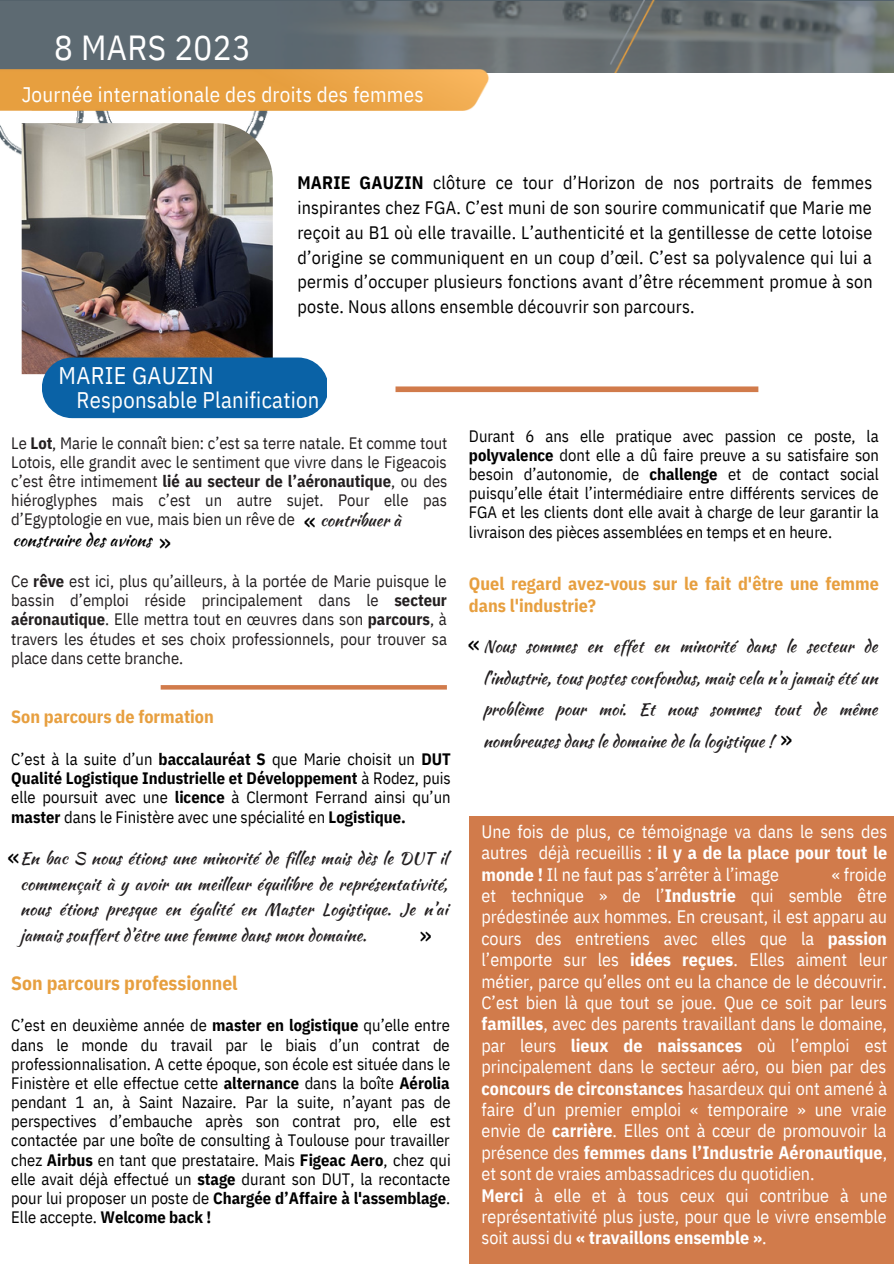
<style>
.page{position:relative;width:894px;height:1264px;background:#fff}
.page>*{position:absolute;margin:0;border:0;box-sizing:border-box;transform-origin:0 0}
.t1{font:34.8px "IBM Plex Sans Cond";letter-spacing:.01em;color:#fff}
.t2{font:26.7px "IBM Plex Sans Cond";color:#000}
.t3{font:24px "IBM Plex Sans Cond";letter-spacing:.01em;color:#fff}
.t4{font:22.5px "IBM Plex Sans Cond";letter-spacing:.01em;color:#fff}
.t5{font:21px "IBM Plex Sans Cond";letter-spacing:.01em;color:#fff}
.t6{font:700 19.5px "IBM Plex Sans Cond";color:#e79f3f}
.t7{font:18px/21.5px "IBM Plex Sans Cond";color:#fff;text-align:justify}
.t8{font:18px/24.8px "IBM Plex Sans Cond";letter-spacing:.01em;color:#000;text-align:justify}
.t9{font:700 18px/21.5px "IBM Plex Sans Cond";color:#e79f3f}
.t10{font:16.5px/19.2px "IBM Plex Sans Cond";color:#000;text-align:justify}
.t11{font:16.5px/19.2px "IBM Plex Sans Cond";color:#231f20;text-align:justify}
.t12{font:16.5px/31.5px "Kaushan Script";color:#231f20;text-align:justify}
.t13{font:16.5px "Kaushan Script";letter-spacing:.01em;color:#000}
.t14{font:9.3px "Open Sans";letter-spacing:.01em;color:#fff}
.s1{font-weight:700}
</style>
<div class="page">
<svg style="left:0;top:0;width:893px;height:2px"></svg>
<img style="left:0;top:2px;width:893px;height:270px">
<img style="left:576px;top:0;width:167px;height:73px">
<div style="left:277px;top:73px;width:616px;height:209px;background:#fff"></div>
<img style="left:0;top:69px;width:490px;height:42px">
<img style="left:22px;top:123px;width:251px;height:251px">
<svg style="left:161px;top:685px;width:286px;height:4px"></svg>
<div style="left:42px;top:357px;width:284px;height:61px;background:#0a62a6"></div>
<div style="left:395px;top:386px;width:363px;height:6px;background:#d17b4b"></div>
<div style="left:469px;top:815px;width:424px;height:448px;background:#d17b4b"></div>
<h1 class="t1" style="left:54px;top:24px;width:198px">8 MARS 2023</h1>
<p class="t5" style="left:22px;top:81px;width:403px">Journée internationale des droits des femmes</p>
<p class="t8" style="left:297px;top:170px;width:576px"><span class="s1">MARIE GAUZIN</span> clôture ce tour d’Horizon de nos portraits de femmes inspirantes chez FGA. C’est muni de son sourire communicatif que Marie me reçoit au B1 où elle travaille. L’authenticité et la gentillesse de cette lotoise d’origine se communiquent en un coup d’œil. C’est sa polyvalence qui lui a permis d’occuper plusieurs fonctions avant d’être récemment promue à son poste. Nous allons ensemble découvrir son parcours.</p>
<h3 class="t3" style="left:59px;top:359px;width:157px">MARIE GAUZIN</h3>
<h3 class="t4" style="left:76px;top:385px;width:244px">Responsable Planification</h3>
<p class="t11" style="left:11px;top:433px;width:437px">Le <span class="s1">Lot</span>, Marie le connaît bien: c’est sa terre natale. Et comme tout Lotois, elle grandit avec le sentiment que vivre dans le Figeacois c’est être intimement <span class="s1">lié au secteur de l’aéronautique</span>, ou des hiéroglyphes mais c’est un autre sujet. Pour elle pas d’Egyptologie en vue, mais bien un rêve de</p>
<p class="t12" style="left:320px;top:504px;width:82px">contribuer à</p>
<h2 class="t2" style="left:304px;top:502px;width:14px">«</h2>
<p class="t13" style="left:12px;top:528px;width:140px">construire des avions</p>
<h2 class="t2" style="left:171px;top:563px;width:14px;rotate:-180deg">«</h2>
<p class="t11" style="left:11px;top:571px;width:437px">Ce <span class="s1">rêve</span> est ici, plus qu’ailleurs, à la portée de Marie puisque le bassin d’emploi réside principalement dans le <span class="s1">secteur aéronautique</span>. Elle mettra tout en œuvres dans son <span class="s1">parcours</span>, à travers les études et ses choix professionnels, pour trouver sa place dans cette branche.</p>
<p class="t9" style="left:11px;top:706px;width:204px">Son parcours de formation</p>
<p class="t10" style="left:11px;top:749px;width:441px">C’est à la suite d’un <span class="s1">baccalauréat S</span> que Marie choisit un <span class="s1">DUT Qualité Logistique Industrielle et Développement</span> à Rodez, puis elle poursuit avec une <span class="s1">licence</span> à Clermont Ferrand ainsi qu’un <span class="s1">master</span> dans le Finistère avec une spécialité en <span class="s1">Logistique.</span></p>
<p class="t12" style="left:20px;top:844px;width:429px;line-height:26px">En bac S nous étions une minorité de filles mais dès le DUT il commençait à y avoir un meilleur équilibre de représentativité, nous étions presque en égalité en Master Logistique. Je n’ai jamais souffert d’être une femme dans mon domaine.</p>
<h2 class="t2" style="left:7px;top:838px;width:14px">«</h2>
<h2 class="t2" style="left:431px;top:956px;width:14px;rotate:-180deg">«</h2>
<p class="t6" style="left:11px;top:969px;width:228px">Son parcours professionnel</p>
<p class="t10" style="left:11px;top:1015px;width:441px">C’est en deuxième année de <span class="s1">master en logistique</span> qu’elle entre dans le monde du travail par le biais d’un contrat de professionnalisation. A cette époque, son école est située dans le Finistère et elle effectue cette <span class="s1">alternance</span> dans la boîte <span class="s1">Aérolia </span>pendant 1 an, à Saint Nazaire. Par la suite, n’ayant pas de perspectives d’embauche après son contrat pro, elle est contactée par une boîte de consulting à Toulouse pour travailler chez <span class="s1">Airbus</span> en tant que prestataire. Mais <span class="s1">Figeac Aero</span>, chez qui elle avait déjà effectué un <span class="s1">stage</span> durant son DUT, la recontacte pour lui proposer un poste de <span class="s1">Chargée d’Affaire à l'assemblage</span>.<br>Elle accepte. <span class="s1">Welcome back !</span></p>
<p class="t10" style="left:469px;top:426px;width:411px">Durant 6 ans elle pratique avec passion ce poste, la <span class="s1">polyvalence</span> dont elle a dû faire preuve a su satisfaire son besoin d’autonomie, de <span class="s1">challenge</span> et de contact social puisqu’elle était l’intermédiaire entre différents services de FGA et les clients dont elle avait à charge de leur garantir la livraison des pièces assemblées en temps et en heure.</p>
<p class="t9" style="left:469px;top:573px;width:411px">Quel regard avez-vous sur le fait d'être une femme dans l'industrie?</p>
<p class="t12" style="left:483px;top:630px;width:396px">Nous sommes en effet en minorité dans le secteur de l'industrie, tous postes confondus, mais cela n'a jamais été un problème pour moi. Et nous sommes tout de même nombreuses dans le domaine de la logistique !</p>
<h2 class="t2" style="left:467px;top:626px;width:14px">«</h2>
<h2 class="t2" style="left:792px;top:760px;width:14px;rotate:-180deg">«</h2>
<p class="t7" style="left:481px;top:820px;width:407px">Une fois de plus, ce témoignage va dans le sens des autres déjà recueillis : <span class="s1">il y a de la place pour tout le monde !</span> Il ne faut pas s’arrêter à l’image</p>
<p class="t7" style="left:481px;top:863px;width:407px;text-align:left;text-indent:350px">« froide et technique » de l’<span class="s1">Industrie</span> qui semble être prédestinée aux hommes. En creusant, il est apparu au cours des entretiens avec elles que la <span class="s1">passion </span>l’emporte sur les <span class="s1">idées reçues</span>. Elles aiment leur métier, parce qu’elles ont eu la chance de le découvrir.<br>C’est bien là que tout se joue. Que ce soit par leurs <span class="s1">familles</span>, avec des parents travaillant dans le domaine, par leurs <span class="s1">lieux de naissances</span> où l’emploi est principalement dans le secteur aéro, ou bien par des <span class="s1">concours de circonstances</span> hasardeux qui ont amené à faire d’un premier emploi « temporaire » une vraie envie de <span class="s1">carrière</span>. Elles ont à cœur de promouvoir la présence des <span class="s1">femmes dans l’Industrie Aéronautique</span>, et sont de vraies ambassadrices du quotidien.<br><span class="s1">Merci</span> à elle et à tous ceux qui contribue à une représentativité plus juste, pour que le vivre ensemble soit aussi du <span class="s1">« travaillons ensemble »</span>.</p>
<p class="t14" style="left:852px;top:1200px;width:296px;rotate:-90deg">Nouvelle Imprimerie Gramatoise - Ne pas jeter sur la voie publique</p>
</div>
